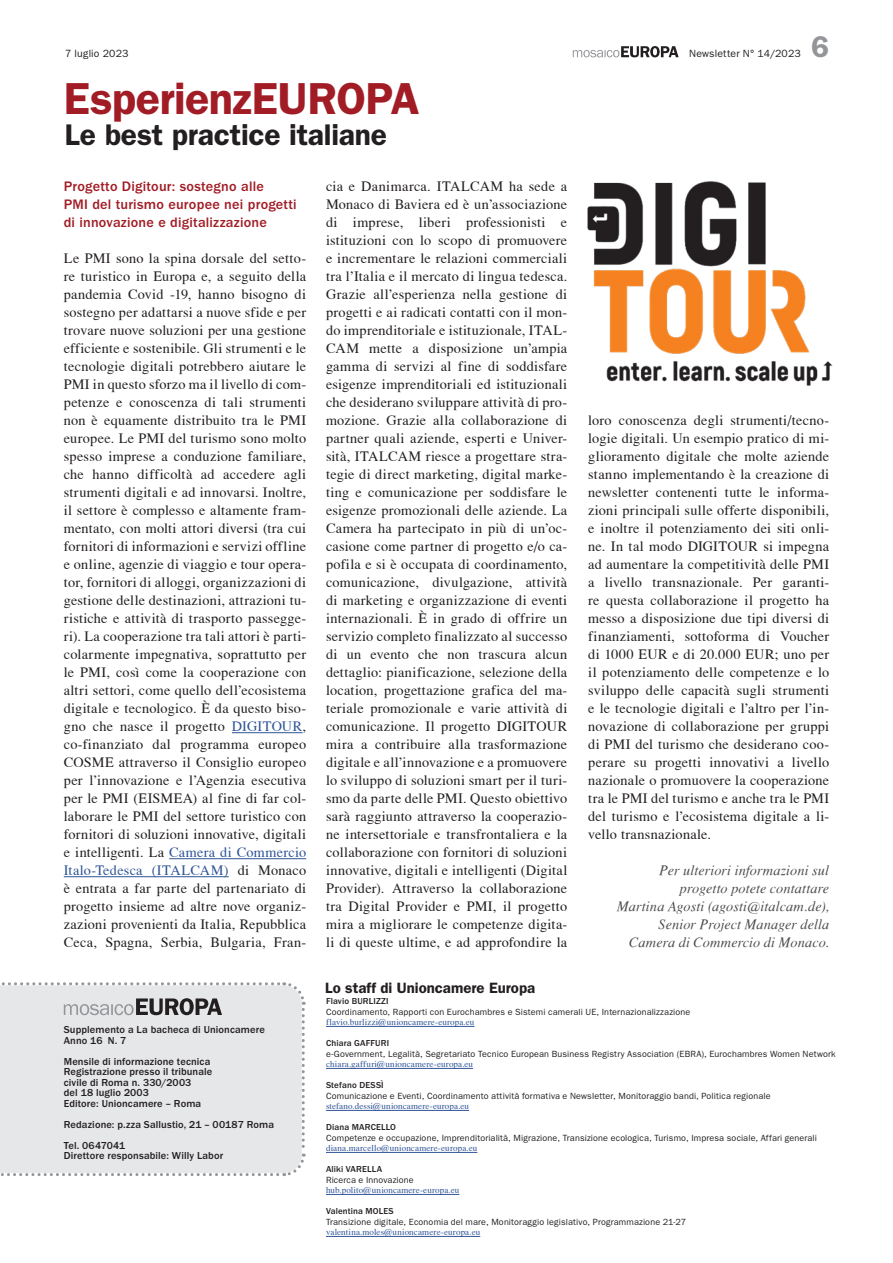
<style>
.page{position:relative;width:893px;height:1263px;background:#fff}
.page>*{position:absolute;margin:0;border:0;box-sizing:border-box;transform-origin:0 0}
.Titel_30{font:600 45px "ITC Franklin Gothic Std";letter-spacing:-.01em;color:#a11c25}
.Untertitel_20{font:600 30px "ITC Franklin Gothic Std";letter-spacing:-.01em;color:#231f20}
.t1{font:600 30px "ITC Franklin Gothic Std";color:#939598}
.Zwischentitel{font:600 15px "ITC Franklin Gothic Std";color:#231f20}
.Grundschrift_Kopie{font:14.25px/18px "T Acc LAD";letter-spacing:.02em;color:#231f20;text-align:justify}
.Autor{font:14.25px/18px "T Acc LAD Italic";letter-spacing:.005em;color:#4b4c4d;text-align:right}
.Zwischentitel-2{font:500 14.25px/18px "ITC Franklin Gothic Std";letter-spacing:.015em;color:#a11c25}
.Untertitel{font:500 10.5px/10.5px "ITC Franklin Gothic Std";letter-spacing:.01em;color:#231f20}
.t2{font:10.5px "Franklin Gothic";letter-spacing:.015em;color:#231f20}
.Untertitel-2{font:9px "Franklin Gothic";letter-spacing:.02em;color:#231f20}
.Untertitel-3{font:9px "T Acc LAD";letter-spacing:.015em;color:#2f5496}
.Untertitel-4{font:500 9px "ITC Franklin Gothic Std";letter-spacing:.015em;color:#231f20}
.s1{color:#2f5496}
</style>
<div class="page">
<svg style="left:573px;top:46px;width:106px;height:11px"></svg>
<div style="left:0;top:982px;width:306px;height:194px;background:#e6e7e9"></div>
<hr style="left:326px;top:1026px;width:148px;height:1px;background:#2f5496">
<hr style="left:326px;top:1068px;width:147px;height:1px;background:#2f5496">
<hr style="left:326px;top:1110px;width:143px;height:1px;background:#2f5496">
<hr style="left:326px;top:1152px;width:151px;height:1px;background:#2f5496">
<hr style="left:326px;top:1194px;width:133px;height:1px;background:#2f5496">
<hr style="left:326px;top:1236px;width:154px;height:1px;background:#2f5496">
<hr style="left:232px;top:732px;width:71px;height:1px;background:#2f5496">
<hr style="left:169px;top:858px;width:137px;height:1px;background:#2f5496">
<hr style="left:64px;top:876px;width:165px;height:1px;background:#2f5496">
<img style="left:587px;top:181px;width:246px;height:205px">
<p class="t2" style="left:65px;top:48px;width:65px">7 luglio 2023</p>
<p class="t2" style="left:689px;top:48px;width:113px">Newsletter N° 14/2023</p>
<h2 class="t1" style="left:811px;top:29px;width:19px">6</h2>
<p class="Titel_30" style="left:64px;top:72px;width:357px">EsperienzEUROPA</p>
<p class="Untertitel_20" style="left:65px;top:117px;width:324px">Le best practice italiane</p>
<p class="Zwischentitel-2" style="left:64px;top:177px;width:234px">Progetto Digitour: sostegno alle<br>PMI del turismo europee nei progetti di innovazione e digitalizzazione</p>
<p class="Grundschrift_Kopie" style="left:64px;top:249px;width:244px">Le PMI sono la spina dorsale del setto&shy;re turistico in Europa e, a seguito della pandemia Covid -19, hanno bisogno di sostegno per adattarsi a nuove sfide e per trovare nuove soluzioni per una gestione efficiente e sostenibile. Gli strumenti e le tecnologie digitali potrebbero aiutare le PMI in questo sforzo ma il livello di com&shy;petenze e conoscenza di tali strumenti non è equamente distribuito tra le PMI europee. Le PMI del turismo sono molto spesso imprese a conduzione familiare, che hanno difficoltà ad accedere agli strumenti digitali e ad innovarsi. Inoltre, il settore è complesso e altamente fram&shy;mentato, con molti attori diversi (tra cui fornitori di informazioni e servizi offline e online, agenzie di viaggio e tour opera&shy;tor, fornitori di alloggi, organizzazioni di gestione delle destinazioni, attrazioni tu&shy;ristiche e attività di trasporto passegge&shy;ri). La cooperazione tra tali attori è parti&shy;colarmente impegnativa, soprattutto per le PMI, così come la cooperazione con altri settori, come quello dell’ecosistema digitale e tecnologico. È da questo biso&shy;gno che nasce il progetto <span class="s1">DIGITOUR</span>, co-finanziato dal programma europeo COSME attraverso il Consiglio europeo per l’innovazione e l’Agenzia esecutiva per le PMI (EISMEA) al fine di far col&shy;laborare le PMI del settore turistico con fornitori di soluzioni innovative, digitali e intelligenti. La <span class="s1">Camera di Commercio Italo-Tedesca (ITALCAM)</span> di Monaco è entrata a far parte del partenariato di progetto insieme ad altre nove organiz&shy;zazioni provenienti da Italia, Repubblica Ceca, Spagna, Serbia, Bulgaria, Fran-</p>
<p class="Grundschrift_Kopie" style="left:326px;top:177px;width:243px">cia e Danimarca. ITALCAM ha sede a Monaco di Baviera ed è un’associazione di imprese, liberi professionisti e istituzioni con lo scopo di promuovere e incrementare le relazioni commerciali tra l’Italia e il mercato di lingua tedesca.<br>Grazie all’esperienza nella gestione di progetti e ai radicati contatti con il mon&shy;do imprenditoriale e istituzionale, ITAL-CAM mette a disposizione un’ampia gamma di servizi al fine di soddisfare esigenze imprenditoriali ed istituzionali che desiderano sviluppare attività di pro&shy;mozione. Grazie alla collaborazione di partner quali aziende, esperti e Univer&shy;sità, ITALCAM riesce a progettare stra&shy;tegie di direct marketing, digital marke&shy;ting e comunicazione per soddisfare le esigenze promozionali delle aziende. La Camera ha partecipato in più di un’oc&shy;casione come partner di progetto e/o ca&shy;pofila e si è occupata di coordinamento, comunicazione, divulgazione, attività di marketing e organizzazione di eventi internazionali. È in grado di offrire un servizio completo finalizzato al successo di un evento che non trascura alcun dettaglio: pianificazione, selezione della location, progettazione grafica del ma&shy;teriale promozionale e varie attività di comunicazione. Il progetto DIGITOUR mira a contribuire alla trasformazione digitale e all’innovazione e a promuovere lo sviluppo di soluzioni smart per il turi&shy;smo da parte delle PMI. Questo obiettivo sarà raggiunto attraverso la cooperazio&shy;ne intersettoriale e transfrontaliera e la collaborazione con fornitori di soluzioni innovative, digitali e intelligenti (Digital Provider). Attraverso la collaborazione tra Digital Provider e PMI, il progetto mira a migliorare le competenze digita&shy;li di queste ultime, e ad approfondire la</p>
<p class="Grundschrift_Kopie" style="left:588px;top:411px;width:242px">loro conoscenza degli strumenti/tecno&shy;logie digitali. Un esempio pratico di mi&shy;glioramento digitale che molte aziende stanno implementando è la creazione di newsletter contenenti tutte le informa&shy;zioni principali sulle offerte disponibili, e inoltre il potenziamento dei siti onli&shy;ne. In tal modo DIGITOUR si impegna ad aumentare la competitività delle PMI a livello transnazionale. Per garanti&shy;re questa collaborazione il progetto ha messo a disposizione due tipi diversi di finanziamenti, sottoforma di Voucher di 1000 EUR e di 20.000 EUR; uno per il potenziamento delle competenze e lo sviluppo delle capacità sugli strumenti e le tecnologie digitali e l’altro per l’in&shy;novazione di collaborazione per gruppi di PMI del turismo che desiderano coo&shy;perare su progetti innovativi a livello nazionale o promuovere la cooperazione tra le PMI del turismo e anche tra le PMI del turismo e l’ecosistema digitale a li&shy;vello transnazionale.</p>
<p class="Autor" style="left:617px;top:861px;width:214px">Per ulteriori informazioni sul progetto potete contattare<br>Martina Agosti (agosti@italcam.de),<br>Senior Project Manager della<br>Camera di Commercio di Monaco.</p>
<p class="Untertitel" style="left:64px;top:1024px;width:203px">Supplemento a La bacheca di Unioncamere</p>
<p class="Untertitel" style="left:64px;top:1035px;width:64px">Anno 16 N. 7</p>
<p class="Untertitel" style="left:64px;top:1056px;width:148px">Mensile di informazione tecnica</p>
<p class="Untertitel" style="left:64px;top:1066px;width:150px">Registrazione presso il tribunale civile di Roma n. 330/2003<br>del 18 luglio 2003</p>
<p class="Untertitel" style="left:64px;top:1098px;width:139px">Editore: Unioncamere – Roma</p>
<p class="Untertitel" style="left:64px;top:1119px;width:212px">Redazione: p.zza Sallustio, 21 – 00187 Roma</p>
<p class="Untertitel" style="left:64px;top:1140px;width:63px">Tel. 0647041</p>
<p class="Untertitel" style="left:64px;top:1150px;width:161px">Direttore responsabile: Willy Labor</p>
<p class="Zwischentitel" style="left:325px;top:978px;width:212px">Lo staff di Unioncamere Europa</p>
<p class="Untertitel-4" style="left:326px;top:996px;width:64px">Flavio BURLIZZI</p>
<p class="Untertitel-2" style="left:326px;top:1007px;width:366px">Coordinamento, Rapporti con Eurochambres e Sistemi camerali UE, Internazionalizzazione</p>
<p class="Untertitel-3" style="left:326px;top:1017px;width:150px">flavio.burlizzi@unioncamere-europa.eu</p>
<p class="Untertitel-4" style="left:326px;top:1038px;width:65px">Chiara GAFFURI</p>
<p class="Untertitel-2" style="left:326px;top:1049px;width:511px">e-Government, Legalità, Segretariato Tecnico European Business Registry Association (EBRA), Eurochambres Women Network</p>
<p class="Untertitel-3" style="left:326px;top:1059px;width:149px">chiara.gaffuri@unioncamere-europa.eu</p>
<p class="Untertitel-4" style="left:326px;top:1080px;width:59px">Stefano DESSÌ</p>
<p class="Untertitel-2" style="left:326px;top:1091px;width:446px">Comunicazione e Eventi, Coordinamento attività formativa e Newsletter, Monitoraggio bandi, Politica regionale</p>
<p class="Untertitel-3" style="left:326px;top:1101px;width:145px">stefano.dessi@unioncamere-europa.eu</p>
<p class="Untertitel-4" style="left:326px;top:1122px;width:72px">Diana MARCELLO</p>
<p class="Untertitel-2" style="left:326px;top:1133px;width:492px">Competenze e occupazione, Imprenditorialità, Migrazione, Transizione ecologica, Turismo, Impresa sociale, Affari generali</p>
<p class="Untertitel-3" style="left:326px;top:1143px;width:153px">diana.marcello@unioncamere-europa.eu</p>
<p class="Untertitel-4" style="left:326px;top:1164px;width:58px">Aliki VARELLA</p>
<p class="Untertitel-2" style="left:326px;top:1175px;width:89px">Ricerca e Innovazione</p>
<p class="Untertitel-3" style="left:326px;top:1185px;width:135px">hub.polito@unioncamere-europa.eu</p>
<p class="Untertitel-4" style="left:326px;top:1206px;width:69px">Valentina MOLES</p>
<p class="Untertitel-2" style="left:326px;top:1217px;width:362px">Transizione digitale, Economia del mare, Monitoraggio legislativo, Programmazione 21-27</p>
<p class="Untertitel-3" style="left:326px;top:1227px;width:156px">valentina.moles@unioncamere-europa.eu</p>
</div>
